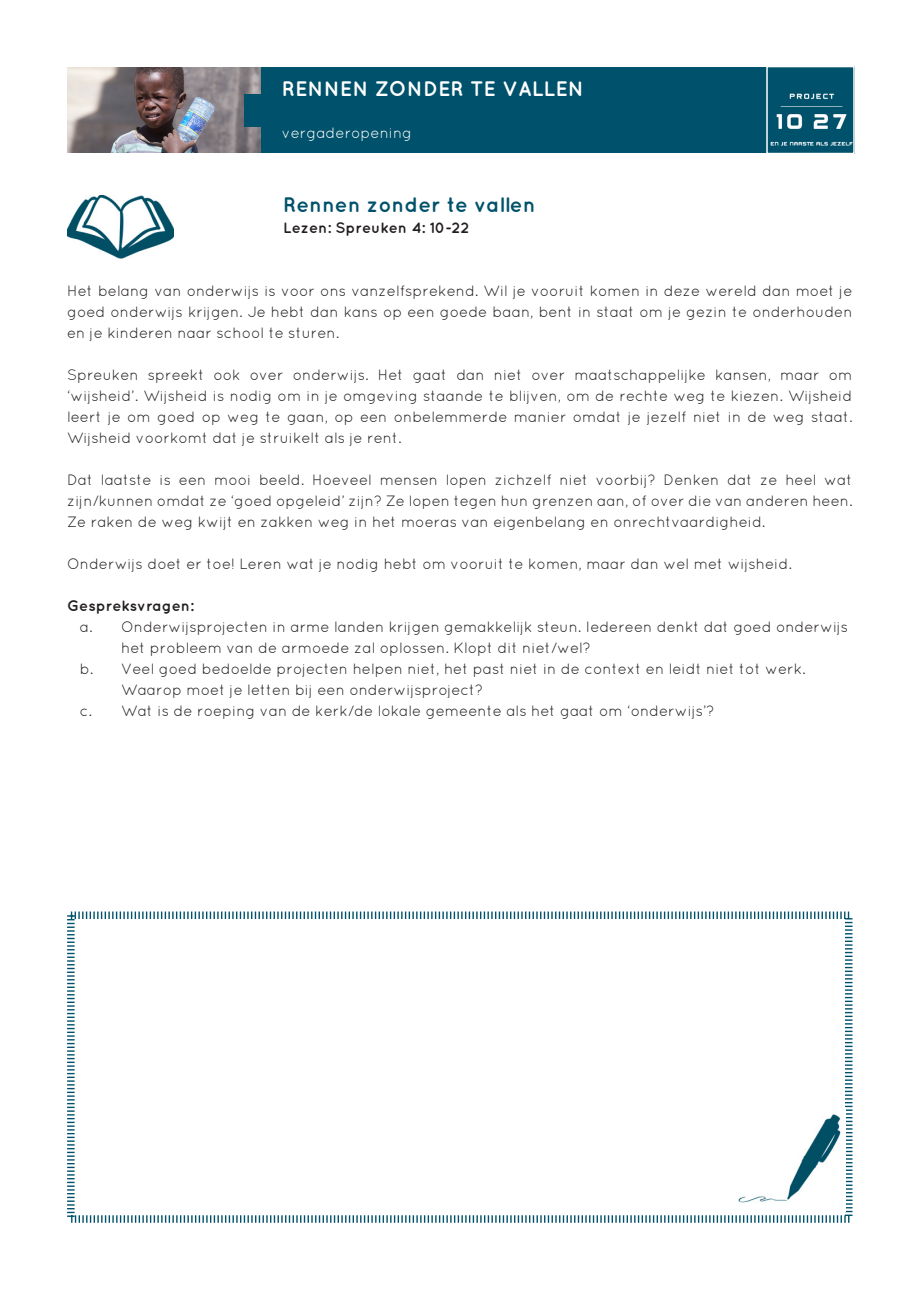
<style>
.page{position:relative;width:919px;height:1289px;background:#fff}
.page>*{position:absolute;margin:0;border:0;box-sizing:border-box;transform-origin:0 0}
.t1{font:700 21px "Quicksand";color:#00516b}
.t2{font:700 21px "Quicksand";color:#fff}
.t3{font:15px/21px "Quicksand";color:#231f20;text-align:justify}
.t4{font:700 15px "Quicksand";color:#231f20}
.t5{font:15px "Quicksand";color:#fff}
</style>
<div class="page">
<img style="left:67px;top:195px;width:106px;height:63px">
<div style="left:243px;top:67px;width:609px;height:86px;background:#00516b"></div>
<img style="left:67px;top:67px;width:193px;height:86px">
<div style="left:244px;top:94px;width:32px;height:32px;background:#00516b"></div>
<svg style="left:67px;top:911px;width:786px;height:312px"></svg>
<img style="left:738px;top:1107px;width:107px;height:103px">
<img style="left:770px;top:93px;width:81px;height:53px">
<div style="left:766px;top:66px;width:88px;height:88px;border:2px solid #fff"></div>
<p class="t2" style="left:282px;top:76px;width:303px">RENNEN ZONDER TE VALLEN</p>
<p class="t5" style="left:282px;top:124px;width:132px">vergaderopening</p>
<p class="t1" style="left:283px;top:192px;width:254px">Rennen zonder te vallen</p>
<p class="t4" style="left:283px;top:219px;width:187px">Lezen: Spreuken 4: 10-22</p>
<p class="t3" style="left:67px;top:280px;width:787px">Het belang van onderwijs is voor ons vanzelfsprekend. Wil je vooruit komen in deze wereld dan moet je goed onderwijs krijgen. Je hebt dan kans op een goede baan, bent in staat om je gezin te onderhouden en je kinderen naar school te sturen.</p>
<p class="t3" style="left:67px;top:364px;width:786px">Spreuken spreekt ook over onderwijs. Het gaat dan niet over maatschappelijke kansen, maar om ‘wijsheid’. Wijsheid is nodig om in je omgeving staande te blijven, om de rechte weg te kiezen. Wijsheid leert je om goed op weg te gaan, op een onbelemmerde manier omdat je jezelf niet in de weg staat.<br>Wijsheid voorkomt dat je struikelt als je rent.</p>
<p class="t3" style="left:67px;top:469px;width:786px">Dat laatste is een mooi beeld. Hoeveel mensen lopen zichzelf niet voorbij? Denken dat ze heel wat zijn/kunnen omdat ze ‘goed opgeleid’ zijn? Ze lopen tegen hun grenzen aan, of over die van anderen heen.<br>Ze raken de weg kwijt en zakken weg in het moeras van eigenbelang en onrechtvaardigheid.</p>
<p class="t3" style="left:67px;top:553px;width:726px">Onderwijs doet er toe! Leren wat je nodig hebt om vooruit te komen, maar dan wel met wijsheid.</p>
<p class="t4" style="left:67px;top:597px;width:128px">Gespreksvragen:</p>
<p class="t3" style="left:121px;top:616px;width:728px;text-indent:-41px">a. Onderwijsprojecten in arme landen krijgen gemakkelijk steun. Iedereen denkt dat goed onderwijs het probleem van de armoede zal oplossen. Klopt dit niet/wel?</p>
<p class="t3" style="left:121px;top:658px;width:686px;text-indent:-41px">b. Veel goed bedoelde projecten helpen niet, het past niet in de context en leidt niet tot werk.<br>Waarop moet je letten bij een onderwijsproject?</p>
<p class="t3" style="left:80px;top:700px;width:636px">c. Wat is de roeping van de kerk/de lokale gemeente als het gaat om ‘onderwijs’?</p>
</div>
